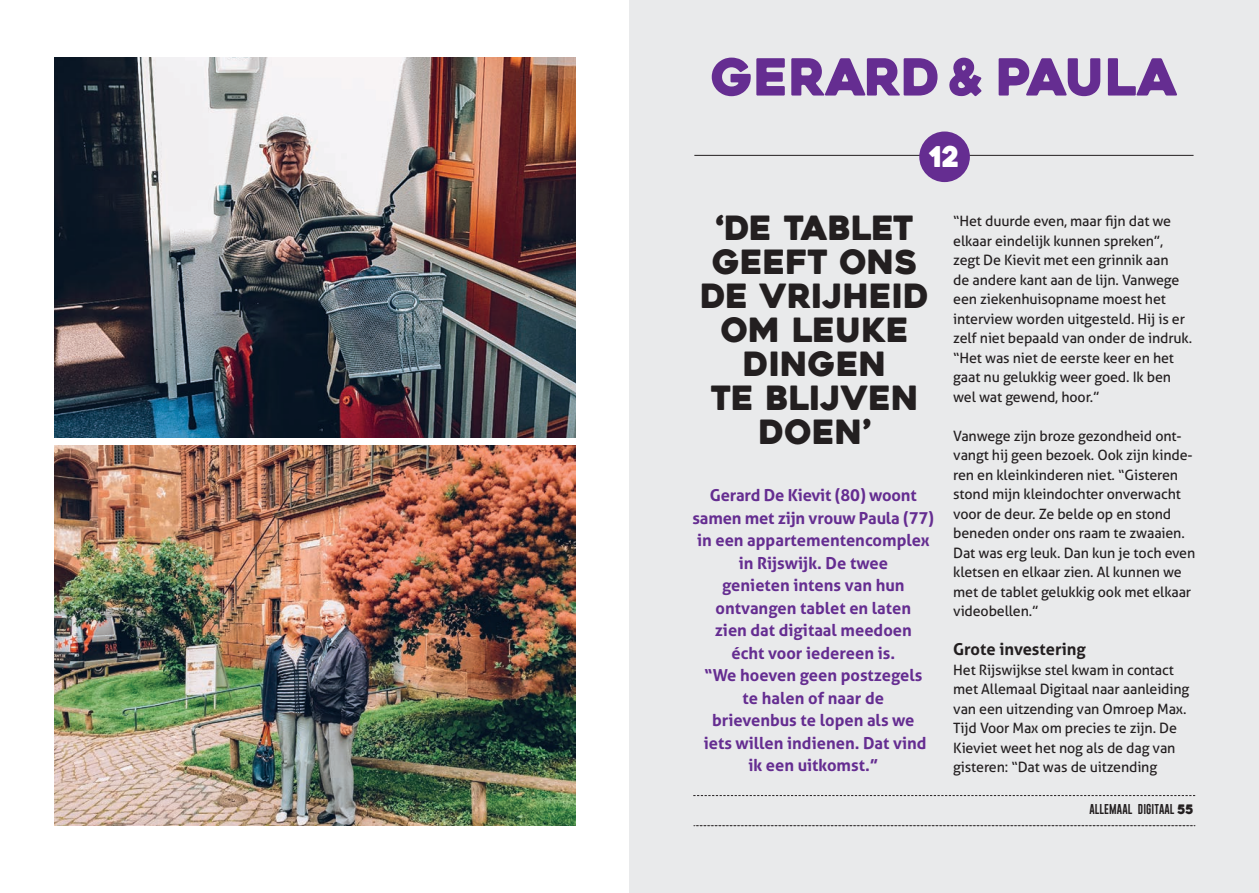
<style>
.page{position:relative;width:1259px;height:893px;background:#fff}
.page>*{position:absolute;margin:0;border:0;box-sizing:border-box;transform-origin:0 0}
.t1{font:51px "Heavitas";color:#652d91}
.t2{font:33.3px/34px "Heavitas";color:#231f20;text-align:center}
.t3{font:28.5px "Heavitas";color:#fff}
.t4{font:700 16.5px/22.5px "Aller Typo";color:#652d91;text-align:center}
.t5{font:700 16.5px "Aller Typo";color:#231f20}
.t6{font:14.25px/19.5px "Aller Typo";letter-spacing:-.01em;color:#231f20}
.t7{font:10.35px "Gobold";letter-spacing:.01em;color:#231f20}
.s1{font-family:"Heavitas";font-size:13.05px}
</style>
<div class="page">
<div style="left:629px;top:0;width:630px;height:893px;background:#e9eaeb"></div>
<hr style="left:694px;top:155px;width:499px;height:1px;background:#231f20">
<img style="left:54px;top:445px;width:521px;height:380px">
<div style="left:919px;top:131px;width:51px;height:51px;background:#652d91;border-radius:50%"></div>
<svg style="left:693px;top:825px;width:502px;height:1px"></svg>
<svg style="left:693px;top:795px;width:502px;height:1px"></svg>
<img style="left:54px;top:57px;width:521px;height:381px">
<p class="t1" style="left:710px;top:46px;width:468px">GERARD &amp; PAULA</p>
<p class="t3" style="left:929px;top:139px;width:32px">12</p>
<p class="t2" style="left:716px;top:211px;width:199px">‘DE TABLET</p>
<p class="t2" style="left:712px;top:245px;width:207px">GEEFT ONS</p>
<p class="t2" style="left:700px;top:279px;width:231px">DE VRIJHEID</p>
<p class="t2" style="left:720px;top:313px;width:190px">OM LEUKE</p>
<p class="t2" style="left:743px;top:347px;width:145px">DINGEN</p>
<p class="t2" style="left:710px;top:381px;width:210px">TE BLIJVEN<br>DOEN’</p>
<p class="t4" style="left:710px;top:484px;width:208px">Gerard De Kievit (80) woont</p>
<p class="t4" style="left:692px;top:506px;width:243px">samen met zijn vrouw Paula (77) in een appartementencomplex in Rijswijk. De twee</p>
<p class="t4" style="left:722px;top:574px;width:184px">genieten intens van hun</p>
<p class="t4" style="left:715px;top:596px;width:197px">ontvangen tablet en laten</p>
<p class="t4" style="left:715px;top:619px;width:199px">zien dat digitaal meedoen</p>
<p class="t4" style="left:731px;top:641px;width:165px">écht voor iedereen is.</p>
<p class="t4" style="left:704px;top:664px;width:220px">“We hoeven geen postzegels</p>
<p class="t4" style="left:742px;top:686px;width:143px">te halen of naar de</p>
<p class="t4" style="left:712px;top:709px;width:204px">brievenbus te lopen als we</p>
<p class="t4" style="left:703px;top:731px;width:224px">iets willen indienen. Dat vind</p>
<p class="t4" style="left:748px;top:754px;width:131px">ik een uitkomst.”</p>
<p class="t6" style="left:953px;top:211px;width:240px">“Het duurde even, maar fijn dat we elkaar eindelijk kunnen spreken”, zegt De Kievit met een grinnik aan<br>de andere kant aan de lijn. Vanwege een ziekenhuisopname moest het interview worden uitgesteld. Hij is er zelf niet bepaald van onder de indruk. “Het was niet de eerste keer en het gaat nu gelukkig weer goed. Ik ben wel wat gewend, hoor.”</p>
<p class="t6" style="left:953px;top:426px;width:244px">Vanwege zijn broze gezondheid ont&shy;vangt hij geen bezoek. Ook zijn kinde&shy;ren en kleinkinderen niet. “Gisteren stond mijn kleindochter onverwacht voor de deur. Ze belde op en stond beneden onder ons raam te zwaaien.<br>Dat was erg leuk. Dan kun je toch even kletsen en elkaar zien. Al kunnen we met de tablet gelukkig ook met elkaar videobellen.”</p>
<p class="t5" style="left:953px;top:639px;width:134px">Grote investering</p>
<p class="t6" style="left:953px;top:660px;width:238px">Het Rijswijkse stel kwam in contact met Allemaal Digitaal naar aanleiding van een uitzending van Omroep Max.<br>Tijd Voor Max om precies te zijn. De Kieviet weet het nog als de dag van gisteren: “Dat was de uitzending</p>
<p class="t7" style="left:1089px;top:802px;width:106px">ALLEMAAL DIGITAAL <span class="s1">55</span></p>
</div>
